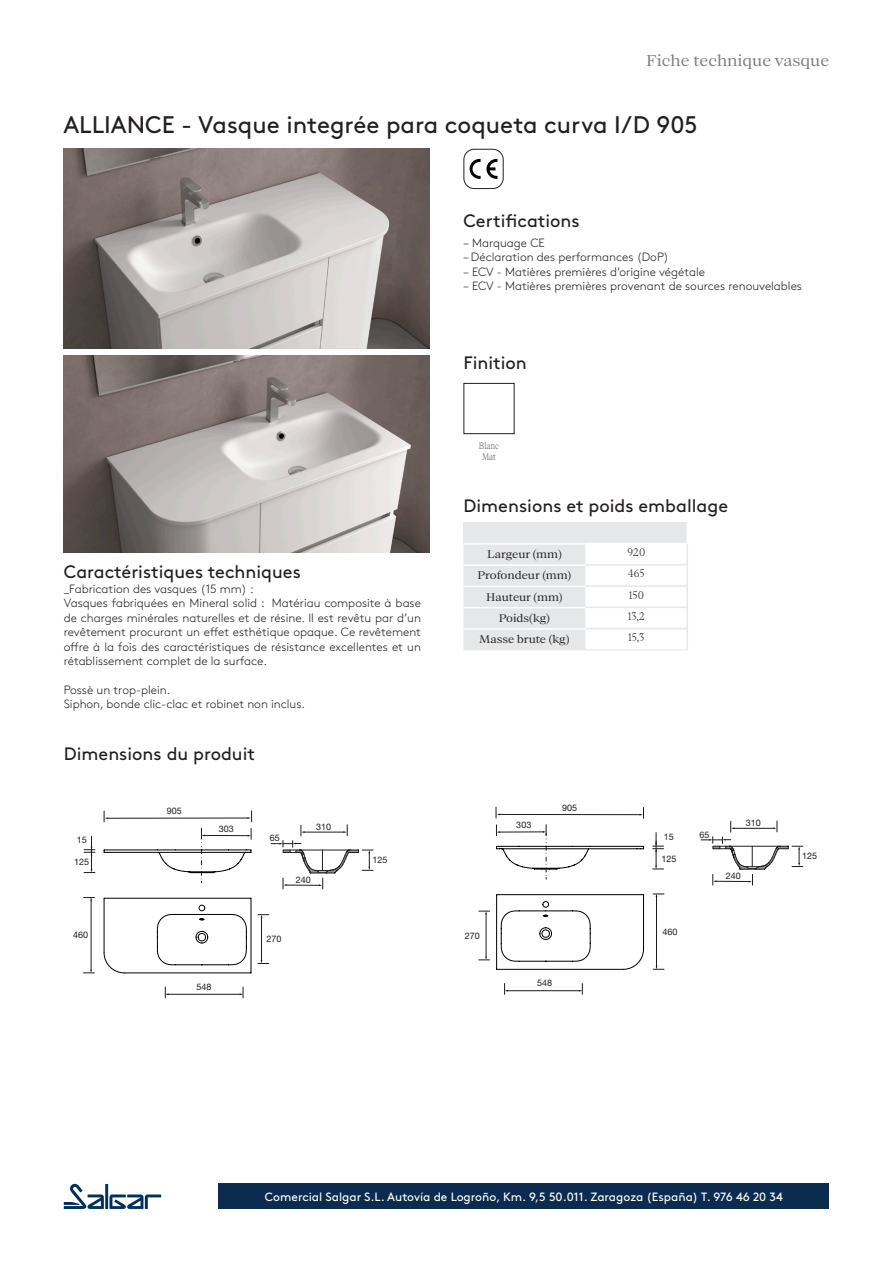
<style>
.page{position:relative;width:893px;height:1263px;background:#fff}
.page>*{position:absolute;margin:0;border:0;box-sizing:border-box;transform-origin:0 0}
.titulo_serie{font:24px "Brown Std";color:#231f20}
.subtitulos_series{font:18px "Brown Std";color:#231f20}
.t1{font:15px "Bw Beto";color:#7c7e81}
.t2{font:300 12px/14.4px "Brown Std";color:#231f20;text-align:justify}
.t3{font:12px "Brown Std";color:#fff}
.nombres_tabla{font:10.5px "Bw Beto";color:#231f20}
.t4{font:300 10.5px "Bw Beto";color:#231f20;scale:.84 1}
.t5{font:9px "Helvetica Neue";color:#1c1c1c}
.nombres_colores_e_iconos{font:300 9px "Bw Beto";color:#57585a;scale:.75 1}
</style>
<div class="page">
<svg style="left:64px;top:1184px;width:97px;height:25px"></svg>
<div style="left:219px;top:1184px;width:610px;height:25px;background:#0b2c4e"></div>
<img style="left:63px;top:149px;width:366px;height:200px">
<img style="left:63px;top:355px;width:366px;height:197px">
<div style="left:463px;top:149px;width:41px;height:40px;border:1px solid #231f20;border-radius:10px"></div>
<svg style="left:470px;top:159px;width:27px;height:20px"></svg>
<div style="left:463px;top:383px;width:51px;height:51px;border:1px solid #231f20"></div>
<hr style="left:91px;top:900px;width:1px;height:70px;background:#1c1c1c">
<svg style="left:84px;top:897px;width:10px;height:3px"></svg>
<svg style="left:84px;top:969px;width:10px;height:4px"></svg>
<hr style="left:261px;top:917px;width:1px;height:44px;background:#1c1c1c">
<svg style="left:258px;top:960px;width:11px;height:4px"></svg>
<svg style="left:258px;top:914px;width:11px;height:4px"></svg>
<hr style="left:168px;top:994px;width:72px;height:1px;background:#1c1c1c">
<svg style="left:240px;top:987px;width:4px;height:11px"></svg>
<svg style="left:165px;top:987px;width:4px;height:11px"></svg>
<hr style="left:107px;top:818px;width:141px;height:1px;background:#1c1c1c">
<svg style="left:104px;top:811px;width:4px;height:11px"></svg>
<svg style="left:247px;top:811px;width:5px;height:11px"></svg>
<svg style="left:84px;top:836px;width:11px;height:37px"></svg>
<svg style="left:104px;top:898px;width:147px;height:75px"></svg>
<svg style="left:104px;top:828px;width:148px;height:55px"></svg>
<svg style="left:271px;top:825px;width:102px;height:64px"></svg>
<hr style="left:656px;top:896px;width:1px;height:71px;background:#1c1c1c">
<svg style="left:653px;top:894px;width:11px;height:3px"></svg>
<svg style="left:653px;top:966px;width:11px;height:4px"></svg>
<hr style="left:486px;top:914px;width:1px;height:43px;background:#1c1c1c">
<svg style="left:479px;top:957px;width:11px;height:4px"></svg>
<svg style="left:479px;top:911px;width:11px;height:3px"></svg>
<hr style="left:507px;top:990px;width:73px;height:1px;background:#1c1c1c">
<svg style="left:504px;top:983px;width:4px;height:11px"></svg>
<svg style="left:579px;top:983px;width:4px;height:11px"></svg>
<hr style="left:499px;top:814px;width:141px;height:1px;background:#1c1c1c">
<svg style="left:640px;top:807px;width:4px;height:11px"></svg>
<svg style="left:496px;top:807px;width:4px;height:11px"></svg>
<svg style="left:653px;top:832px;width:11px;height:38px"></svg>
<svg style="left:496px;top:894px;width:148px;height:76px"></svg>
<svg style="left:496px;top:825px;width:148px;height:54px"></svg>
<svg style="left:701px;top:821px;width:102px;height:64px"></svg>
<div style="left:585px;top:522px;width:102px;height:21px;background:#e6e7e9"></div>
<hr style="left:585px;top:564px;width:103px;height:1px;background:#e6e7e9">
<hr style="left:585px;top:585px;width:103px;height:2px;background:#e6e7e9">
<hr style="left:585px;top:607px;width:103px;height:1px;background:#e6e7e9">
<hr style="left:585px;top:628px;width:103px;height:1px;background:#e6e7e9">
<hr style="left:585px;top:649px;width:103px;height:1px;background:#e6e7e9">
<svg style="left:687px;top:544px;width:1px;height:105px"></svg>
<div style="left:463px;top:523px;width:122px;height:21px;background:#e6e7e9"></div>
<div style="left:463px;top:545px;width:122px;height:105px;background:#e6e7e9"></div>
<hr style="left:463px;top:543px;width:122px;height:2px;background:#fff">
<hr style="left:463px;top:564px;width:122px;height:2px;background:#fff">
<hr style="left:463px;top:586px;width:122px;height:1px;background:#fff">
<hr style="left:463px;top:607px;width:122px;height:1px;background:#fff">
<hr style="left:463px;top:628px;width:122px;height:2px;background:#fff">
<p class="t1" style="left:646px;top:51px;width:185px">Fiche technique vasque</p>
<p class="titulo_serie" style="left:63px;top:111px;width:636px">ALLIANCE - Vasque integrée para coqueta curva I/D 905</p>
<p class="subtitulos_series" style="left:463px;top:210px;width:118px">Certifications</p>
<p class="t2" style="left:463px;top:236px;width:83px">– Marquage CE</p>
<p class="t2" style="left:463px;top:250px;width:207px">– Déclaration des performances (DoP)</p>
<p class="t2" style="left:463px;top:265px;width:243px">– ECV - Matières premières d’origine végétale</p>
<p class="t2" style="left:463px;top:279px;width:340px">– ECV - Matières premières provenant de sources renouvelables</p>
<p class="subtitulos_series" style="left:463px;top:352px;width:65px">Finition</p>
<p class="nombres_colores_e_iconos" style="left:479px;top:440px;width:28px">Blanc</p>
<p class="nombres_colores_e_iconos" style="left:482px;top:451px;width:20px">Mat</p>
<p class="subtitulos_series" style="left:464px;top:495px;width:266px">Dimensions et poids emballage</p>
<p class="subtitulos_series" style="left:64px;top:561px;width:238px">Caractéristiques techniques</p>
<p class="t2" style="left:64px;top:582px;width:192px">_Fabrication des vasques (15 mm) :</p>
<p class="t2" style="left:64px;top:596px;width:359px">Vasques fabriquées en Mineral solid : Matériau composite à base de charges minérales naturelles et de résine. Il est revêtu par d’un revêtement procurant un effet esthétique opaque. Ce revêtement offre à la fois des caractéristiques de résistance excellentes et un rétablissement complet de la surface.</p>
<p class="t2" style="left:64px;top:683px;width:108px">Possè un trop-plein.</p>
<p class="t2" style="left:64px;top:697px;width:243px">Siphon, bonde clic-clac et robinet non inclus.</p>
<p class="nombres_tabla" style="left:487px;top:548px;width:76px">Largeur (mm)</p>
<p class="nombres_tabla" style="left:477px;top:569px;width:95px">Profondeur (mm)</p>
<p class="nombres_tabla" style="left:486px;top:590px;width:78px">Hauteur (mm)</p>
<p class="nombres_tabla" style="left:499px;top:612px;width:53px">Poids(kg)</p>
<p class="nombres_tabla" style="left:479px;top:633px;width:92px">Masse brute (kg)</p>
<p class="t4" style="left:627px;top:546px;width:23px">920</p>
<p class="t4" style="left:628px;top:567px;width:22px">465</p>
<p class="t4" style="left:629px;top:588px;width:20px">150</p>
<p class="t4" style="left:628px;top:610px;width:22px">13,2</p>
<p class="t4" style="left:628px;top:631px;width:21px">15,3</p>
<p class="subtitulos_series" style="left:64px;top:743px;width:193px">Dimensions du produit</p>
<p class="t5" style="left:167px;top:806px;width:17px">905</p>
<p class="t5" style="left:562px;top:802px;width:17px">905</p>
<p class="t5" style="left:77px;top:835px;width:12px">15</p>
<p class="t5" style="left:219px;top:823px;width:17px">303</p>
<p class="t5" style="left:270px;top:833px;width:12px">65</p>
<p class="t5" style="left:316px;top:821px;width:17px">310</p>
<p class="t5" style="left:516px;top:819px;width:17px">303</p>
<p class="t5" style="left:664px;top:831px;width:12px">15</p>
<p class="t5" style="left:700px;top:829px;width:12px">65</p>
<p class="t5" style="left:746px;top:817px;width:17px">310</p>
<p class="t5" style="left:74px;top:857px;width:17px">125</p>
<p class="t5" style="left:372px;top:854px;width:17px">125</p>
<p class="t5" style="left:661px;top:853px;width:17px">125</p>
<p class="t5" style="left:802px;top:851px;width:17px">125</p>
<p class="t5" style="left:296px;top:874px;width:17px">240</p>
<p class="t5" style="left:726px;top:870px;width:17px">240</p>
<p class="t5" style="left:73px;top:930px;width:17px">460</p>
<p class="t5" style="left:266px;top:934px;width:17px">270</p>
<p class="t5" style="left:465px;top:930px;width:17px">270</p>
<p class="t5" style="left:663px;top:926px;width:17px">460</p>
<p class="t5" style="left:197px;top:981px;width:17px">548</p>
<p class="t5" style="left:537px;top:978px;width:17px">548</p>
<p class="t3" style="left:265px;top:1190px;width:519px">Comercial Salgar S.L. Autovía de Logroño, Km. 9,5 50.011. Zaragoza (España) T. 976 46 20 34</p>
</div>
